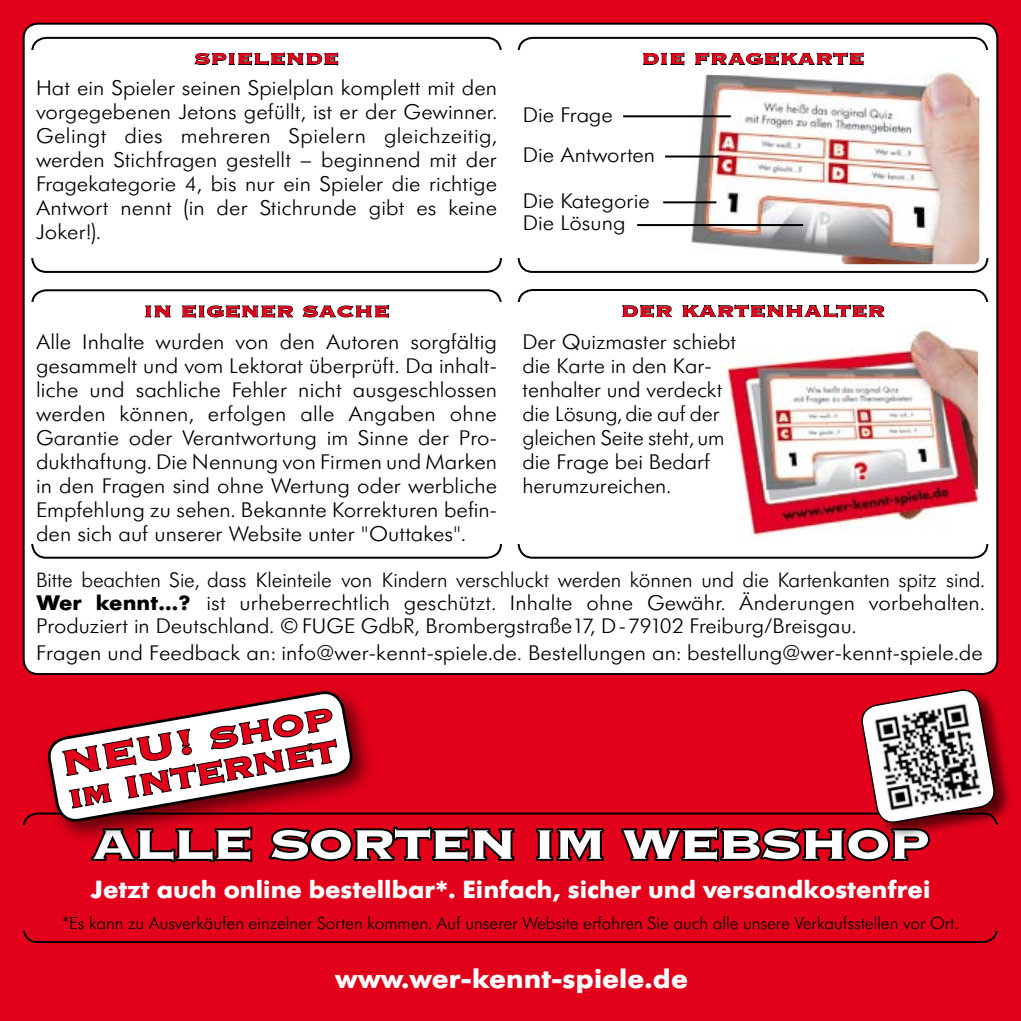
<style>
.page{position:relative;width:1021px;height:1021px;background:#fff}
.page>*{position:absolute;margin:0;border:0;box-sizing:border-box;transform-origin:0 0}
.t1{font:54.2px "Copperplate Thirty Three BC";letter-spacing:-.05em;color:#fff;scale:1.17 1}
.t2{font:44.8px "Copperplate Thirty Three BC";color:#e2001a;scale:1.2 1}
.t3{font:38.4px "Copperplate Thirty Three BC";color:#e2001a;scale:1.15 1}
.t4{font:700 28px "Futura SB";letter-spacing:.005em;color:#fff;scale:1.05 1}
.t5{font:700 26px "Futura SB";color:#fff}
.t6{font:300 22px/24px "Futura SB";letter-spacing:.005em;color:#000;scale:1.05 1}
.t7{font:300 22px/24px "Futura SB";letter-spacing:.005em;color:#000;scale:1.04 1}
.t8{font:300 21.6px "Futura SB";color:#000}
.t9{font:20.4px "Copperplate Thirty Three BC";color:#e2001a;scale:1.2 1}
.t10{font:300 18px "Futura SB";color:#000}
.s1{font-weight:700}
.s2{font-size:38.4px}
</style>
<div class="page">
<div style="left:0;top:0;width:1020px;height:1020px;background:#e2001a"></div>
<div style="left:24px;top:24px;width:973px;height:650px;background:#fff;border-radius:14px"></div>
<div style="left:517px;top:289px;width:471px;height:40px;border:2px solid #000;border-radius:14px"></div>
<div style="left:514px;top:302px;width:477px;height:29px;background:#fff"></div>
<div style="left:517px;top:519px;width:471px;height:39px;border:2px solid #000;border-radius:14px"></div>
<div style="left:514px;top:515px;width:477px;height:29px;background:#fff"></div>
<img style="left:726px;top:327px;width:251px;height:209px">
<svg style="left:622px;top:304px;width:50px;height:14px"></svg>
<svg style="left:682px;top:304px;width:202px;height:14px"></svg>
<div style="left:9px;top:825px;width:999px;height:32px;background:#e2001a"></div>
<div style="left:22px;top:900px;width:976px;height:43px;border:2px solid #000;border-radius:14px"></div>
<div style="left:12px;top:898px;width:999px;height:32px;background:#e2001a"></div>
<svg style="left:534px;top:828px;width:71px;height:38px"></svg>
<svg style="left:46px;top:673px;width:470px;height:191px"></svg>
<div style="left:31px;top:37px;width:471px;height:40px;border:2px solid #000;border-radius:14px"></div>
<div style="left:28px;top:50px;width:477px;height:29px;background:#fff"></div>
<div style="left:31px;top:233px;width:471px;height:40px;border:2px solid #000;border-radius:14px"></div>
<div style="left:28px;top:230px;width:477px;height:28px;background:#fff"></div>
<svg style="left:194px;top:52px;width:145px;height:14px"></svg>
<div style="left:31px;top:289px;width:471px;height:40px;border:2px solid #000;border-radius:14px"></div>
<div style="left:28px;top:303px;width:477px;height:28px;background:#fff"></div>
<div style="left:31px;top:519px;width:471px;height:39px;border:2px solid #000;border-radius:14px"></div>
<div style="left:28px;top:515px;width:477px;height:29px;background:#fff"></div>
<div style="left:517px;top:37px;width:471px;height:40px;border:2px solid #000;border-radius:14px"></div>
<div style="left:514px;top:50px;width:477px;height:29px;background:#fff"></div>
<div style="left:517px;top:233px;width:471px;height:40px;border:2px solid #000;border-radius:14px"></div>
<div style="left:514px;top:230px;width:477px;height:28px;background:#fff"></div>
<img style="left:682px;top:71px;width:297px;height:193px">
<svg style="left:643px;top:52px;width:42px;height:14px"></svg>
<svg style="left:695px;top:52px;width:169px;height:14px"></svg>
<hr style="left:623px;top:115px;width:107px;height:2px;background:#000">
<hr style="left:637px;top:224px;width:166px;height:2px;background:#000">
<hr style="left:663px;top:201px;width:53px;height:2px;background:#000">
<hr style="left:665px;top:155px;width:54px;height:2px;background:#000">
<div style="left:860px;top:687px;width:152px;height:152px;background:#000;opacity:.6"></div>
<svg style="left:619px;top:687px;width:377px;height:177px;background:#c5051b"></svg>
<img style="left:871px;top:700px;width:115px;height:114px">
<svg style="left:145px;top:305px;width:26px;height:13px"></svg>
<svg style="left:181px;top:305px;width:112px;height:13px"></svg>
<svg style="left:302px;top:305px;width:87px;height:13px"></svg>
<p class="t9" style="left:194px;top:49px;width:122px">SPIELENDE</p>
<p class="t6" style="left:36px;top:76px;width:441px;text-align:justify">Hat ein Spieler seinen Spielplan komplett mit den vorgegebenen Jetons gefüllt, ist er der Gewinner.<br>Gelingt dies mehreren Spielern gleichzeitig, werden Stichfragen gestellt – beginnend mit der Fragekategorie 4, bis nur ein Spieler die richtige Antwort nennt (in der Stichrunde gibt es keine Joker!).</p>
<p class="t9" style="left:143px;top:301px;width:207px">IN EIGENER SACHE</p>
<p class="t6" style="left:36px;top:330px;width:441px;text-align:justify">Alle Inhalte wurden von den Autoren sorgfältig gesammelt und vom Lektorat überprüft. Da inhalt&shy;liche und sachliche Fehler nicht ausgeschlossen werden können, erfolgen alle Angaben ohne Garantie oder Verantwortung im Sinne der Pro&shy;dukthaftung. Die Nennung von Firmen und Marken in den Fragen sind ohne Wertung oder werbliche Empfehlung zu sehen. Bekannte Korrekturen befin&shy;den sich auf unserer Website unter "Outtakes".</p>
<p class="t9" style="left:641px;top:49px;width:187px">DIE FRAGEKARTE</p>
<p class="t6" style="left:522px;top:96px;width:128px;line-height:40px">Die Frage<br>Die Antworten</p>
<p class="t6" style="left:522px;top:191px;width:122px;line-height:22px">Die Kategorie<br>Die Lösung</p>
<p class="t9" style="left:620px;top:301px;width:222px">DER KARTENHALTER</p>
<p class="t7" style="left:522px;top:330px;width:207px">Der Quizmaster schiebt die Karte in den Kar&shy;tenhalter und verdeckt die Lösung, die auf der gleichen Seite steht, um die Frage bei Bedarf herumzureichen.</p>
<p class="t8" style="left:36px;top:568px;width:950px">Bitte beachten Sie, dass Kleinteile von Kindern verschluckt werden können und die Kartenkanten spitz sind.</p>
<p class="t6" style="left:36px;top:591px;width:905px;line-height:23px"><span class="s1">Wer kennt...?</span> ist urheberrechtlich geschützt. Inhalte ohne Gewähr. Änderungen vorbehalten.<br>Produziert in Deutschland. © FUGE GdbR, Brombergstraße17, D-79102 Freiburg/Breisgau.</p>
<p class="t6" style="left:36px;top:641px;width:903px">Fragen und Feedback an: info@wer-kennt-spiele.de. Bestellungen an: bestellung@wer-kennt-spiele.de</p>
<h2 class="t2" style="left:57px;top:742px;width:232px;rotate:-10deg">NEU! <span class="s2">SHOP</span></h2>
<h3 class="t3" style="left:65px;top:779px;width:240px;rotate:-10deg">im INTERNET</h3>
<h1 class="t1" style="left:91px;top:817px;width:719px">ALLE SORTEN IM WEBSHOP</h1>
<p class="t5" style="left:91px;top:874px;width:841px">Jetzt auch online bestellbar*. Einfach, sicher und versandkostenfrei</p>
<p class="t10" style="left:62px;top:913px;width:897px">*Es kann zu Ausverkäufen einzelner Sorten kommen. Auf unserer Website erfahren Sie auch alle unsere Verkaufsstellen vor Ort.</p>
<p class="t4" style="left:335px;top:963px;width:337px">www.wer-kennt-spiele.de</p>
</div>
